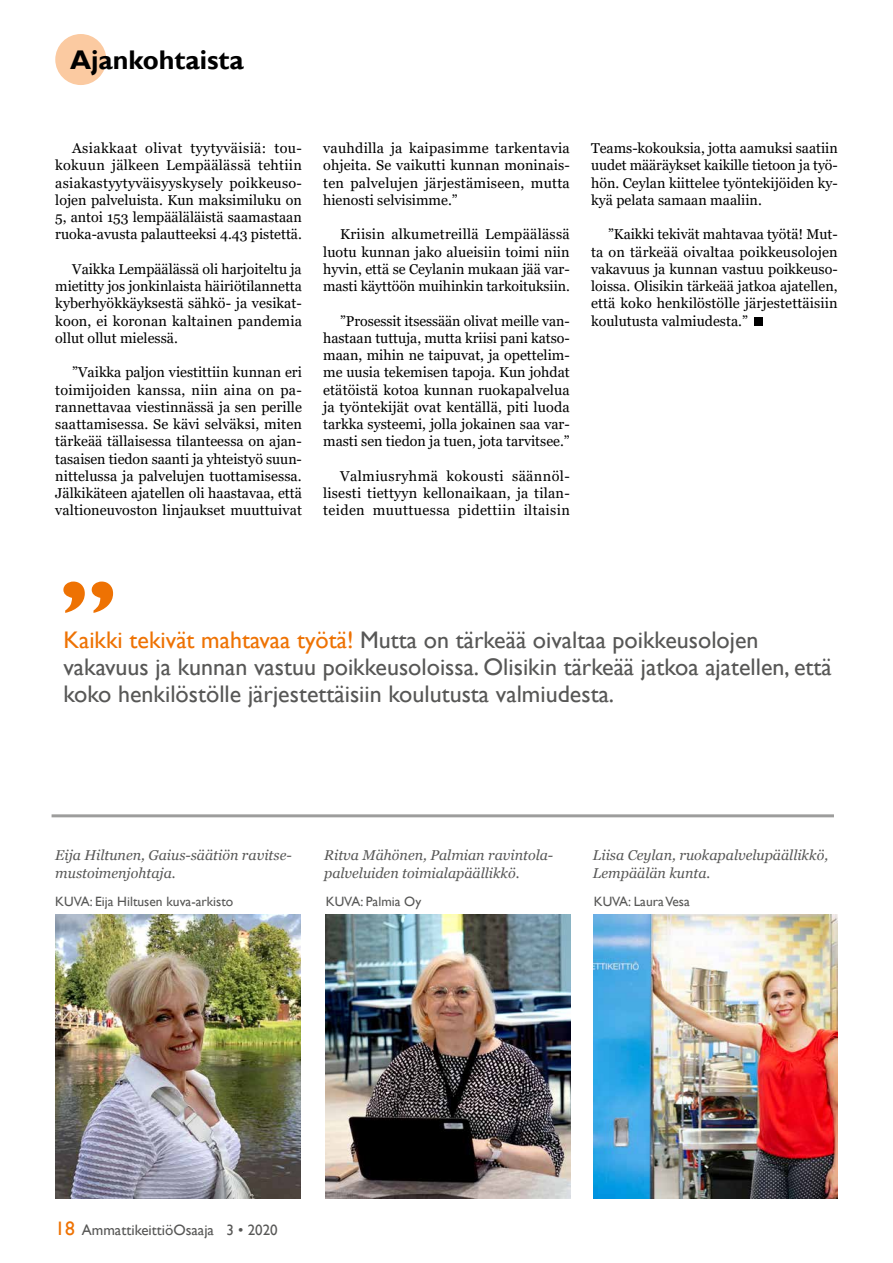
<style>
.page{position:relative;width:893px;height:1263px;background:#fff}
.page>*{position:absolute;margin:0;border:0;box-sizing:border-box;transform-origin:0 0}
.t1{font:700 27px "Gill Sans";color:#000}
.t2{font:24px/27px "Gill Sans";color:#575756}
.t3{font:15px "Gill Sans";color:#575756}
.t4{font:14.25px/17.2px "Georgia";color:#000;text-align:justify}
.t5{font:italic 14.25px/17.2px "Georgia";color:#575756}
.t6{font:13.5px "Gill Sans";color:#575756}
.s1{color:#ee7203}
.s2{font-size:19.5px;color:#ee7203}
</style>
<div class="page">
<img style="left:55px;top:914px;width:245px;height:284px">
<img style="left:594px;top:914px;width:243px;height:284px">
<img style="left:326px;top:914px;width:245px;height:284px">
<hr style="left:52px;top:814px;width:782px;height:3px;background:#9d9d9c">
<svg style="left:63px;top:581px;width:50px;height:32px"></svg>
<div style="left:55px;top:34px;width:51px;height:51px;background:#fbcaa1;border-radius:50%"></div>
<div style="left:755px;top:318px;width:8px;height:8px;background:#000"></div>
<h1 class="t1" style="left:70px;top:44px;width:175px">Ajankohtaista</h1>
<p class="t4" style="left:55px;top:140px;width:248px;text-indent:17px">Asiakkaat olivat tyytyväisiä: tou&shy;kokuun jälkeen Lempäälässä tehtiin asiakastyytyväisyyskysely poikkeuso&shy;lojen palveluista. Kun maksimiluku on 5, antoi 153 lempääläläistä saamastaan ruoka-avusta palautteeksi 4.43 pistettä.</p>
<p class="t4" style="left:55px;top:261px;width:248px;text-indent:17px">Vaikka Lempäälässä oli harjoiteltu ja mietitty jos jonkinlaista häiriötilannetta kyberhyökkäyksestä sähkö- ja vesikat&shy;koon, ei koronan kaltainen pandemia ollut ollut mielessä.</p>
<p class="t4" style="left:55px;top:364px;width:248px;text-indent:17px">”Vaikka paljon viestittiin kunnan eri toimijoiden kanssa, niin aina on pa&shy;rannettavaa viestinnässä ja sen perille saattamisessa. Se kävi selväksi, miten tärkeää tällaisessa tilanteessa on ajan&shy;tasaisen tiedon saanti ja yhteistyö suun&shy;nittelussa ja palvelujen tuottamisessa.<br>Jälkikäteen ajatellen oli haastavaa, että valtioneuvoston linjaukset muuttuivat</p>
<p class="t4" style="left:323px;top:140px;width:248px">vauhdilla ja kaipasimme tarkentavia ohjeita. Se vaikutti kunnan moninais&shy;ten palvelujen järjestämiseen, mutta hienosti selvisimme.”</p>
<p class="t4" style="left:323px;top:226px;width:248px;text-indent:17px">Kriisin alkumetreillä Lempäälässä luotu kunnan jako alueisiin toimi niin hyvin, että se Ceylanin mukaan jää var&shy;masti käyttöön muihinkin tarkoituksiin.</p>
<p class="t4" style="left:323px;top:312px;width:248px;text-indent:17px">”Prosessit itsessään olivat meille van&shy;hastaan tuttuja, mutta kriisi pani katso&shy;maan, mihin ne taipuvat, ja opettelim&shy;me uusia tekemisen tapoja. Kun johdat etätöistä kotoa kunnan ruokapalvelua ja työntekijät ovat kentällä, piti luoda tarkka systeemi, jolla jokainen saa var&shy;masti sen tiedon ja tuen, jota tarvitsee.”</p>
<p class="t4" style="left:323px;top:468px;width:248px;text-indent:17px">Valmiusryhmä kokousti säännöl&shy;lisesti tiettyyn kellonaikaan, ja tilan&shy;teiden muuttuessa pidettiin iltaisin</p>
<p class="t4" style="left:591px;top:140px;width:248px">Teams-kokouksia, jotta aamuksi saatiin uudet määräykset kaikille tietoon ja työ&shy;hön. Ceylan kiittelee työntekijöiden ky&shy;kyä pelata samaan maaliin.</p>
<p class="t4" style="left:591px;top:226px;width:248px;text-indent:17px">”Kaikki tekivät mahtavaa työtä! Mut&shy;ta on tärkeää oivaltaa poikkeusolojen vakavuus ja kunnan vastuu poikkeuso&shy;loissa. Olisikin tärkeää jatkoa ajatellen, että koko henkilöstölle järjestettäisiin koulutusta valmiudesta.”</p>
<h2 class="t2" style="left:63px;top:627px;width:770px"><span class="s1">Kaikki tekivät mahtavaa työtä!</span> Mutta on tärkeää oivaltaa poikkeusolojen vakavuus ja kunnan vastuu poikkeusoloissa. Olisikin tärkeää jatkoa ajatellen, että koko henkilöstölle järjestettäisiin koulutusta valmiudesta.</h2>
<p class="t5" style="left:55px;top:847px;width:238px">Eija Hiltunen, Gaius-säätiön ravitse&shy;mustoimenjohtaja.</p>
<p class="t5" style="left:593px;top:847px;width:237px">Liisa Ceylan, ruokapalvelupäällikkö,<br>Lempäälän kunta.</p>
<p class="t5" style="left:324px;top:847px;width:231px">Ritva Mähönen, Palmian ravintola&shy;palveluiden toimialapäällikkö.</p>
<p class="t6" style="left:55px;top:894px;width:180px">KUVA: Eija Hiltusen kuva-arkisto</p>
<p class="t6" style="left:326px;top:894px;width:97px">KUVA: Palmia Oy</p>
<p class="t6" style="left:594px;top:894px;width:98px">KUVA: Laura Vesa</p>
<p class="t3" style="left:55px;top:1221px;width:224px"><span class="s2">18</span> AmmattikeittiöOsaaja 3 • 2020</p>
</div>
